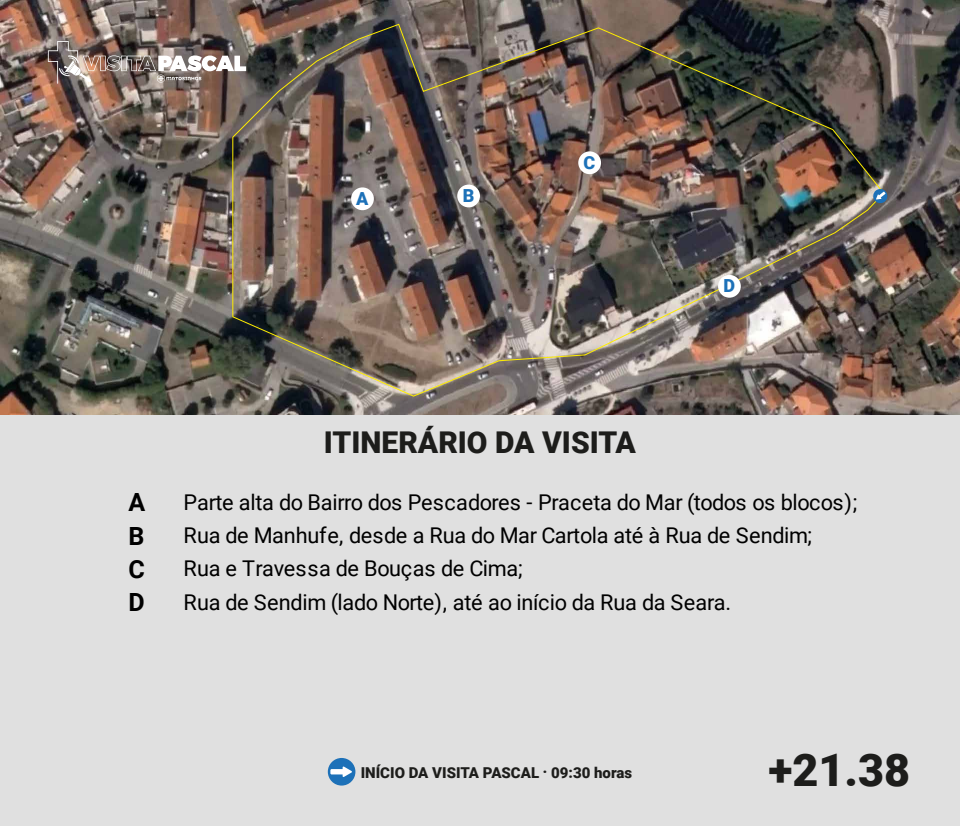
<style>
.page{position:relative;width:960px;height:826px;background:#fff}
.page>*{position:absolute;margin:0;border:0;box-sizing:border-box;transform-origin:0 0}
.t1{font:900 45px "Roboto";color:#1d1d1b}
.t2{font:900 30px "Roboto";color:#1d1d1b}
.t3{font:700 25.05px "Roboto";color:#000}
.t4{font:21.7px "Roboto";letter-spacing:-.01em;color:#000}
.t5{font:900 18px "Roboto";color:#1d71b8}
.t6{font:900 15px "Roboto";color:#1d1d1b}
</style>
<div class="page">
<div style="left:0;top:398px;width:960px;height:428px;background:#e0e0e0"></div>
<img style="left:0;top:0;width:960px;height:414px">
<div style="left:328px;top:758px;width:27px;height:27px;background:#1d71b8;border-radius:50%"></div>
<svg style="left:330px;top:766px;width:22px;height:11px"></svg>
<img style="left:48px;top:41px;width:184px;height:43px">
<img style="left:232px;top:23px;width:653px;height:374px">
<div style="left:718px;top:275px;width:23px;height:23px;background:#fff;border-radius:50%"></div>
<svg style="left:872px;top:188px;width:16px;height:16px"></svg>
<p class="t5" style="left:356px;top:185px;width:14px">A</p>
<p class="t5" style="left:463px;top:183px;width:13px">B</p>
<p class="t5" style="left:584px;top:149px;width:13px">C</p>
<h2 class="t2" style="left:324px;top:421px;width:314px">ITINERÁRIO DA VISITA</h2>
<p class="t5" style="left:723px;top:273px;width:13px">D</p>
<p class="t3" style="left:129px;top:485px;width:18px">A</p>
<p class="t4" style="left:184px;top:486px;width:675px">Parte alta do Bairro dos Pescadores - Praceta do Mar (todos os blocos);</p>
<p class="t3" style="left:129px;top:518px;width:17px">B</p>
<p class="t4" style="left:184px;top:520px;width:630px">Rua de Manhufe, desde a Rua do Mar Cartola até à Rua de Sendim;</p>
<p class="t3" style="left:129px;top:551px;width:18px">C</p>
<p class="t4" style="left:184px;top:553px;width:340px">Rua e Travessa de Bouças de Cima;</p>
<p class="t3" style="left:129px;top:585px;width:18px">D</p>
<p class="t4" style="left:184px;top:587px;width:549px">Rua de Sendim (lado Norte), até ao início da Rua da Seara.</p>
<p class="t6" style="left:361px;top:761px;width:273px">INÍCIO DA VISITA PASCAL . 09:30 horas</p>
<h1 class="t1" style="left:768px;top:738px;width:143px">+21.38</h1>
</div>
